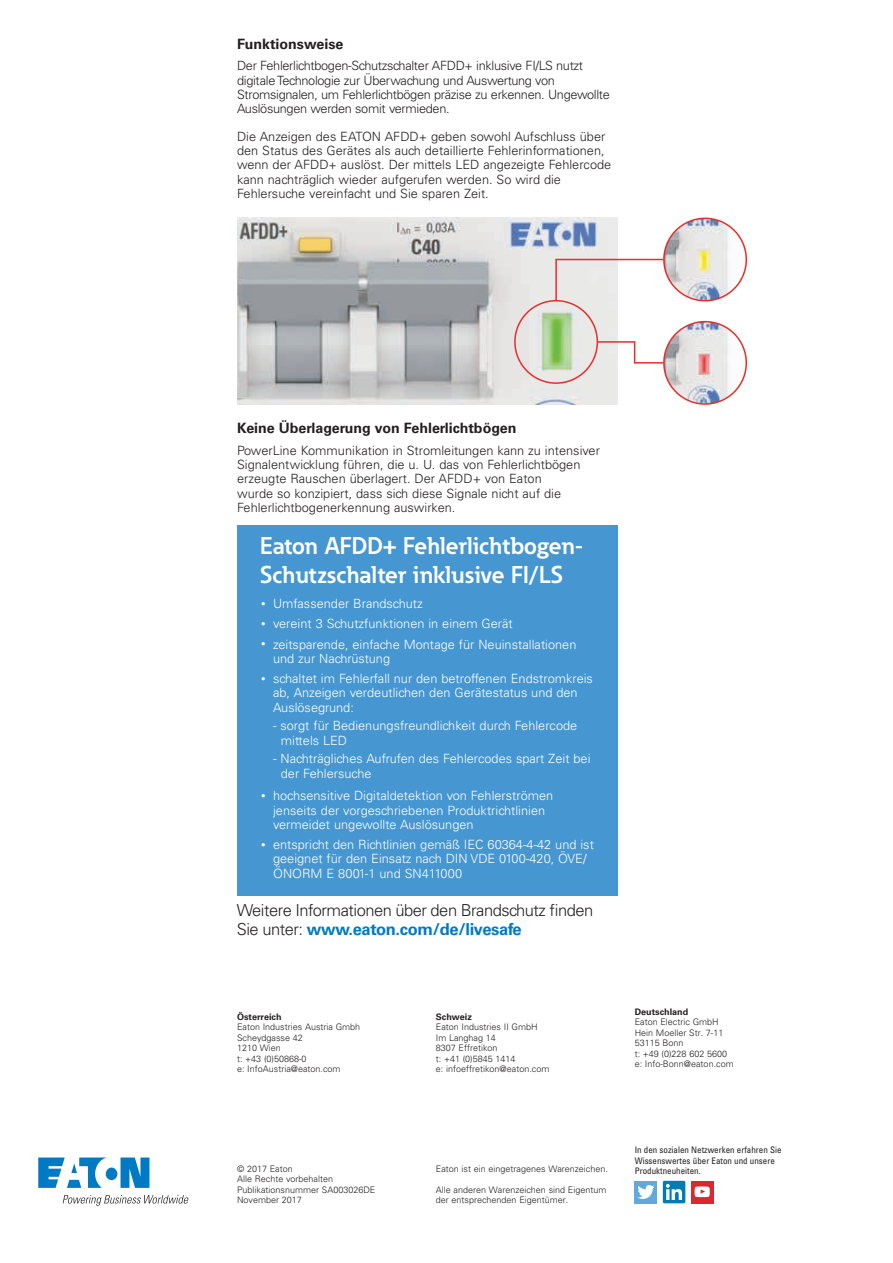
<style>
.page{position:relative;width:893px;height:1263px;background:#fff}
.page>*{position:absolute;margin:0;border:0;box-sizing:border-box;transform-origin:0 0}
.t1{font:700 24px/28.8px "Eaton";color:#fff}
.t2{font:300 16.5px/19.5px "Univers LT Std";letter-spacing:-.03em;color:#231f20}
.t3{font:700 14.25px "Univers LT Std";color:#231f20}
.t4{font:300 12.75px/14.2px "Univers LT Std";color:#fff}
.t5{font:300 12.75px/14.2px "Univers LT Std";color:#231f20}
.t6{font:300 12.75px/14.2px "Univers LT Std";letter-spacing:-.025em;color:#231f20}
.t7{font:300 9px/10.5px "Univers LT Std";color:#231f20}
.t8{font:condensed 9px/10.5px "Univers LT Std";color:#231f20}
.t9{font:700 9px "Univers LT Std";color:#231f20}
.s1{font-size:9px}
.s2{font-weight:700;color:#007ac3}
</style>
<div class="page">
<img style="left:237px;top:218px;width:381px;height:187px">
<img style="left:664px;top:218px;width:82px;height:83px;border-radius:41px">
<div style="left:663px;top:218px;width:84px;height:83px;border:2px solid #e82d2a;border-radius:50%"></div>
<img style="left:664px;top:322px;width:82px;height:82px;border-radius:41px">
<div style="left:663px;top:321px;width:84px;height:84px;border:2px solid #e82d2a;border-radius:50%"></div>
<div style="left:514px;top:300px;width:84px;height:84px;border:2px solid #e82d2a;border-radius:50%"></div>
<svg style="left:597px;top:340px;width:68px;height:24px"></svg>
<svg style="left:555px;top:258px;width:110px;height:43px"></svg>
<div style="left:237px;top:526px;width:381px;height:370px;background:#4596d1"></div>
<div style="left:691px;top:1181px;width:23px;height:22px;background:#da2832"></div>
<div style="left:635px;top:1181px;width:22px;height:22px;background:#61a9dd"></div>
<svg style="left:637px;top:1185px;width:17px;height:14px"></svg>
<div style="left:663px;top:1181px;width:22px;height:22px;background:#007bb6;border-radius:2px"></div>
<svg style="left:666px;top:1184px;width:16px;height:16px"></svg>
<svg style="left:695px;top:1186px;width:15px;height:11px"></svg>
<svg style="left:38px;top:1157px;width:111px;height:31px"></svg>
<svg style="left:63px;top:1195px;width:126px;height:11px"></svg>
<p class="t3" style="left:237px;top:35px;width:108px">Funktionsweise</p>
<p class="t6" style="left:237px;top:59px;width:374px">Der Fehlerlichtbogen-Schutzschalter AFDD+ inklusive FI/LS nutzt digitale Technologie zur Überwachung und Auswertung von Stromsignalen, um Fehlerlichtbögen präzise zu erkennen. Ungewollte Auslösungen werden somit vermieden.</p>
<p class="t5" style="left:237px;top:129px;width:376px">Die Anzeigen des EATON AFDD+ geben sowohl Aufschluss über den Status des Gerätes als auch detaillierte Fehlerinformationen, wenn der AFDD+ auslöst. Der mittels LED angezeigte Fehlercode kann nachträglich wieder aufgerufen werden. So wird die Fehlersuche vereinfacht und Sie sparen Zeit.</p>
<p class="t3" style="left:237px;top:420px;width:281px">Keine Überlagerung von Fehlerlichtbögen</p>
<p class="t5" style="left:237px;top:443px;width:364px">PowerLine Kommunikation in Stromleitungen kann zu intensiver Signalentwicklung führen, die u. U. das von Fehlerlichtbögen erzeugte Rauschen überlagert. Der AFDD+ von Eaton<br>wurde so konzipiert, dass sich diese Signale nicht auf die Fehlerlichtbogenerkennung auswirken.</p>
<h1 class="t1" style="left:260px;top:531px;width:324px">Eaton AFDD+ Fehlerlichtbogen-<br>Schutzschalter inklusive FI/LS</h1>
<p class="t4" style="left:261px;top:596px;width:163px"><span class="s1">•</span> Umfassender Brandschutz</p>
<p class="t4" style="left:261px;top:617px;width:253px"><span class="s1">•</span> vereint 3 Schutzfunktionen in einem Gerät</p>
<p class="t4" style="left:273px;top:637px;width:305px;text-indent:-12px"><span class="s1">•</span> zeitsparende, einfache Montage für Neuinstallationen und zur Nachrüstung</p>
<p class="t4" style="left:273px;top:671px;width:321px;text-indent:-12px"><span class="s1">•</span> schaltet im Fehlerfall nur den betroffenen Endstromkreis ab, Anzeigen verdeutlichen den Gerätestatus und den<br>Auslösegrund:</p>
<p class="t4" style="left:281px;top:719px;width:298px;text-indent:-8px">- sorgt für Bedienungsfreundlichkeit durch Fehlercode mittels LED</p>
<p class="t4" style="left:281px;top:752px;width:311px;text-indent:-8px">- Nachträgliches Aufrufen des Fehlercodes spart Zeit bei der Fehlersuche</p>
<p class="t4" style="left:273px;top:789px;width:282px;text-indent:-12px"><span class="s1">•</span> hochsensitive Digitaldetektion von Fehlerströmen jenseits der vorgeschriebenen Produktrichtlinien vermeidet ungewollte Auslösungen</p>
<p class="t4" style="left:273px;top:837px;width:322px;text-indent:-12px"><span class="s1">•</span> entspricht den Richtlinien gemäß IEC 60364-4-42 und ist geeignet für den Einsatz nach DIN VDE 0100-420, ÖVE/<br>ÖNORM E 8001-1 und SN411000</p>
<p class="t2" style="left:237px;top:900px;width:358px">Weitere Informationen über den Brandschutz finden<br>Sie unter: <span class="s2">www.eaton.com/de/livesafe</span></p>
<p class="t9" style="left:237px;top:1011px;width:46px">Österreich</p>
<p class="t7" style="left:237px;top:1022px;width:125px">Eaton Industries Austria Gmbh<br>Scheydgasse 42<br>1210 Wien<br>t: +43 (0)50868-0<br>e: InfoAustria@eaton.com</p>
<p class="t9" style="left:436px;top:1011px;width:38px">Schweiz</p>
<p class="t7" style="left:436px;top:1022px;width:115px">Eaton Industries II GmbH<br>Im Langhag 14<br>8307 Effretikon<br>t: +41 (0)5845 1414<br>e: infoeffretikon@eaton.com</p>
<p class="t9" style="left:635px;top:1006px;width:55px">Deutschland</p>
<p class="t7" style="left:635px;top:1017px;width:100px">Eaton Electric GmbH<br>Hein Moeller Str. 7-11<br>53115 Bonn<br>t: +49 (0)228 602 5600 e: Info-Bonn@eaton.com</p>
<p class="t7" style="left:237px;top:1163px;width:140px">© 2017 Eaton<br>Alle Rechte vorbehalten<br>Publikationsnummer SA003026DE<br>November 2017</p>
<p class="t8" style="left:635px;top:1144px;width:148px">In den sozialen Netzwerken erfahren Sie<br>Wissenswertes über Eaton und unsere</p>
<p class="t7" style="left:436px;top:1163px;width:174px">Eaton ist ein eingetragenes Warenzeichen.</p>
<p class="t8" style="left:635px;top:1165px;width:67px">Produktneuheiten.</p>
<p class="t7" style="left:436px;top:1184px;width:172px">Alle anderen Warenzeichen sind Eigentum der entsprechenden Eigentümer.</p>
</div>
